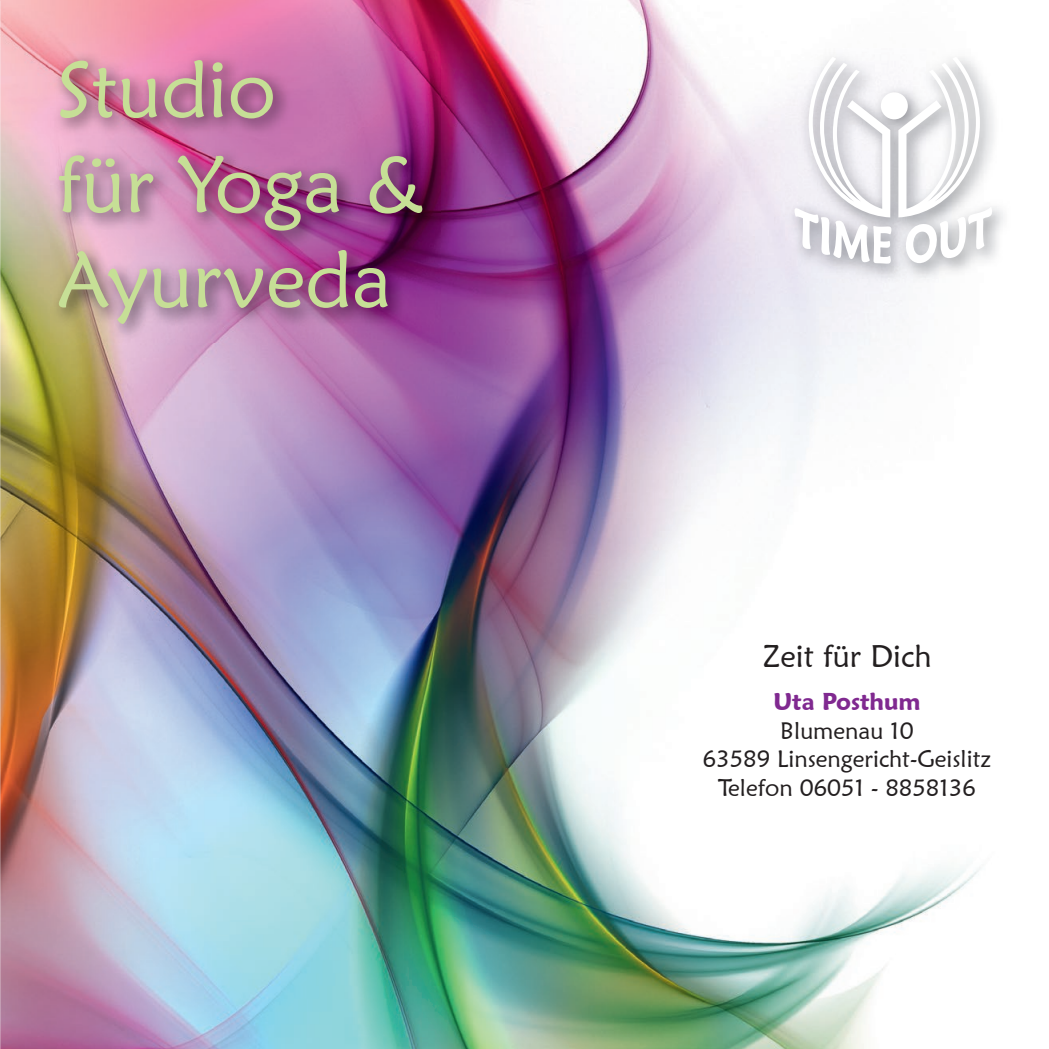
<style>
.page{position:relative;width:1049px;height:1049px;background:#fff}
.page>*{position:absolute;margin:0;border:0;box-sizing:border-box;transform-origin:0 0}
.t1{font:80px/95px "Maiandra GD";color:#c6df96}
.t2{font:31.25px "Maiandra GD";color:#231f20}
.t3{font:23.75px/28.8px "Maiandra GD";color:#231f20;text-align:center}
.t4{font:600 23.75px "Maiandra GD";color:#802990}
</style>
<div class="page">
<img style="left:1px;top:0;width:980px;height:1049px">
<img style="left:0;top:0;width:1px;height:1049px">
<img style="left:786px;top:49px;width:217px;height:233px">
<svg style="left:794px;top:57px;width:198px;height:207px"></svg>
<img style="left:51px;top:51px;width:390px;height:291px">
<h1 class="t1" style="left:57px;top:41px;width:367px">Studio<br>für Yoga &amp;<br>Ayurveda</h1>
<h2 class="t2" style="left:762px;top:637px;width:171px">Zeit für Dich</h2>
<p class="t4" style="left:773px;top:687px;width:149px">Uta Posthum</p>
<p class="t3" style="left:703px;top:716px;width:290px">Blumenau 10<br>63589 Linsengericht-Geislitz<br>Telefon 06051 - 8858136</p>
</div>
